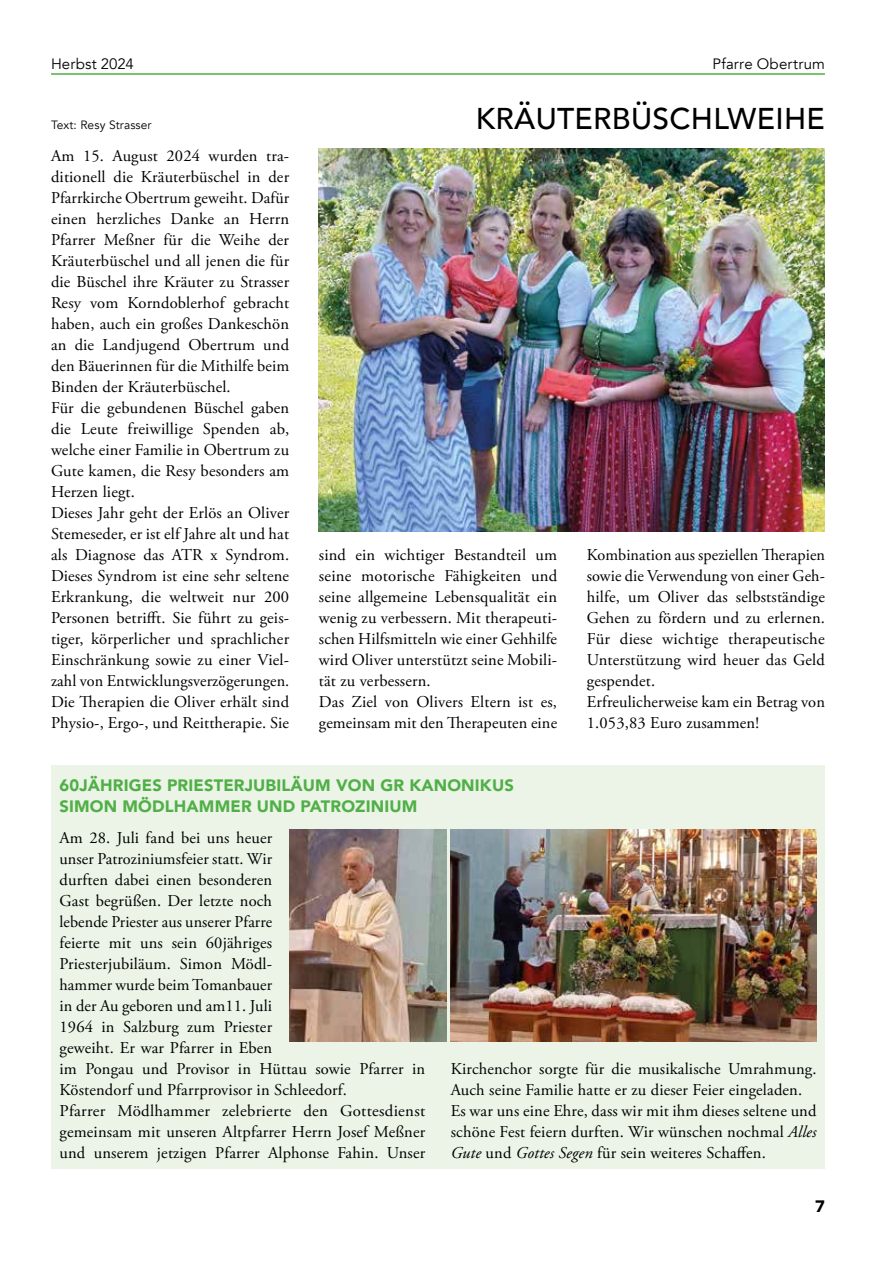
<style>
.page{position:relative;width:893px;height:1263px;background:#fff}
.page>*{position:absolute;margin:0;border:0;box-sizing:border-box;transform-origin:0 0}
.t1{font:500 30px "Avenir";letter-spacing:.01em;color:#000}
.t2{font:16.5px/21px "Adobe Garamond Pro";letter-spacing:.01em;color:#000}
.t3{font:900 16.5px/21px "Avenir";letter-spacing:.01em;color:#50af47}
.t4{font:900 16.5px "Avenir";color:#000}
.t5{font:15px "Avenir";letter-spacing:.01em;color:#000}
.t6{font:12px "Avenir";letter-spacing:.01em;color:#000}
.s1{font-style:italic}
</style>
<div class="page">
<hr style="left:51px;top:73px;width:774px;height:2px;background:#50af47">
<div style="left:51px;top:765px;width:774px;height:404px;background:#ebf4e6"></div>
<img style="left:451px;top:829px;width:365px;height:213px">
<img style="left:319px;top:149px;width:506px;height:382px">
<img style="left:289px;top:829px;width:157px;height:213px">
<p class="t5" style="left:51px;top:55px;width:84px">Herbst 2024</p>
<p class="t5" style="left:712px;top:55px;width:114px">Pfarre Obertrum</p>
<p class="t6" style="left:51px;top:118px;width:102px">Text: Resy Strasser</p>
<p class="t2" style="left:51px;top:146px;width:240px">Am 15. August 2024 wurden tra&shy;ditionell die Kräuterbüschel in der Pfarrkirche Obertrum geweiht. Dafür einen herzliches Danke an Herrn Pfarrer Meßner für die Weihe der Kräuterbüschel und all jenen die für die Büschel ihre Kräuter zu Strasser Resy vom Korndoblerhof gebracht haben, auch ein großes Dankeschön an die Landjugend Obertrum und den Bäuerinnen für die Mithilfe beim Binden der Kräuterbüschel.<br>Für die gebundenen Büschel gaben die Leute freiwillige Spenden ab, welche einer Familie in Obertrum zu Gute kamen, die Resy besonders am Herzen liegt.<br>Dieses Jahr geht der Erlös an Oliver Stemeseder, er ist elf Jahre alt und hat als Diagnose das ATR x Syndrom.<br>Dieses Syndrom ist eine sehr seltene Erkrankung, die weltweit nur 200<br>Personen betrifft. Sie führt zu geis&shy;tiger, körperlicher und sprachlicher Einschränkung sowie zu einer Viel&shy;zahl von Entwicklungsverzögerungen.<br>Die Therapien die Oliver erhält sind Physio-, Ergo-, und Reittherapie. Sie</p>
<h1 class="t1" style="left:476px;top:93px;width:351px">KRÄUTERBÜSCHLWEIHE</h1>
<p class="t2" style="left:319px;top:545px;width:240px">sind ein wichtiger Bestandteil um seine motorische Fähigkeiten und seine allgemeine Lebensqualität ein wenig zu verbessern. Mit therapeuti&shy;schen Hilfsmitteln wie einer Gehhilfe wird Oliver unterstützt seine Mobili&shy;tät zu verbessern.<br>Das Ziel von Olivers Eltern ist es, gemeinsam mit den Therapeuten eine</p>
<p class="t2" style="left:587px;top:545px;width:240px">Kombination aus speziellen Therapien sowie die Verwendung von einer Geh&shy;hilfe, um Oliver das selbstständige<br>Gehen zu fördern und zu erlernen.<br>Für diese wichtige therapeutische<br>Unterstützung wird heuer das Geld gespendet.<br>Erfreulicherweise kam ein Betrag von<br>1.053,83 Euro zusammen!</p>
<p class="t3" style="left:60px;top:774px;width:456px">60JÄHRIGES PRIESTERJUBILÄUM VON GR KANONIKUS<br>SIMON MÖDLHAMMER UND PATROZINIUM</p>
<p class="t2" style="left:60px;top:828px;width:367px">Am 28. Juli fand bei uns heuer<br>unser Patroziniumsfeier statt. Wir<br>durften dabei einen besonderen<br>Gast begrüßen. Der letzte noch<br>lebende Priester aus unserer Pfarre<br>feierte mit uns sein 60jähriges<br>Priesterjubiläum. Simon Mödl-<br>hammer wurde beim Tomanbauer<br>in der Au geboren und am11. Juli<br>1964 in Salzburg zum Priester<br>geweiht. Er war Pfarrer in Eben<br>im Pongau und Provisor in Hüttau sowie Pfarrer in Köstendorf und Pfarrprovisor in Schleedorf.<br>Pfarrer Mödlhammer zelebrierte den Gottesdienst gemeinsam mit unseren Altpfarrer Herrn Josef Meßner und unserem jetzigen Pfarrer Alphonse Fahin. Unser</p>
<p class="t2" style="left:451px;top:1059px;width:367px">Kirchenchor sorgte für die musikalische Umrahmung.<br>Auch seine Familie hatte er zu dieser Feier eingeladen.<br>Es war uns eine Ehre, dass wir mit ihm dieses seltene und schöne Fest feiern durften. Wir wünschen nochmal <span class="s1">Alles Gute</span> und <span class="s1">Gottes Segen</span> für sein weiteres Schaffen.</p>
<p class="t4" style="left:815px;top:1192px;width:11px">7</p>
</div>
